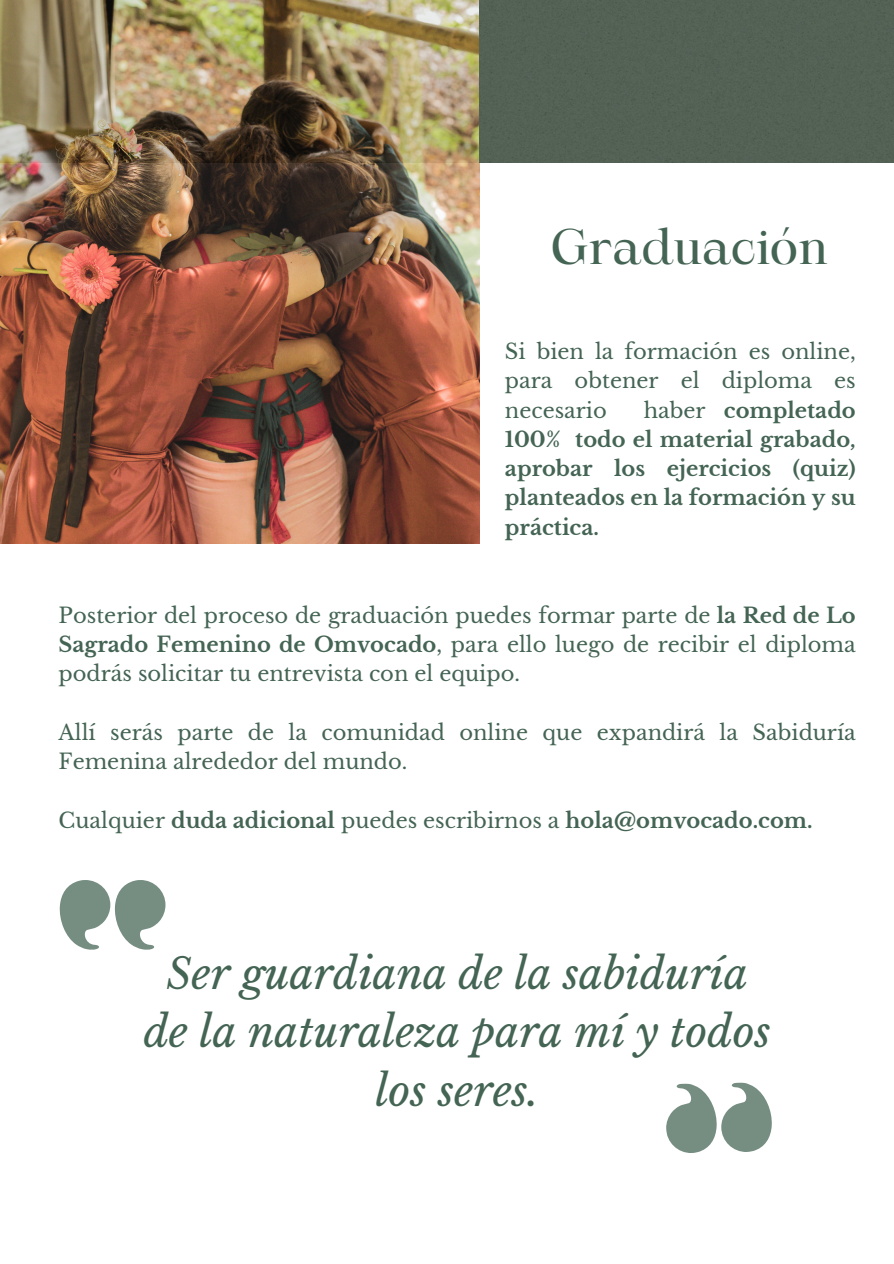
<style>
.page{position:relative;width:894px;height:1264px;background:#fff}
.page>*{position:absolute;margin:0;border:0;box-sizing:border-box;transform-origin:0 0}
.t1{font:48px "Maharlika";color:#446454}
.t2{font:italic 42px/58.5px "Libre Baskerville";color:#446454;text-align:center}
.t3{font:21px/29.2px "Libre Baskerville";color:#446454;text-align:justify}
.t4{font:700 21px/29.2px "Libre Baskerville";color:#446454;text-align:justify}
.s1{font-weight:400}
.s2{font-weight:700}
</style>
<div class="page">
<img style="left:0;top:0;width:479px;height:544px">
<svg style="left:59px;top:880px;width:106px;height:69px"></svg>
<svg style="left:666px;top:1082px;width:106px;height:71px"></svg>
<div style="left:479px;top:0;width:414px;height:163px;background:#546255"></div>
<h1 class="t1" style="left:550px;top:227px;width:279px">Graduación</h1>
<p class="t3" style="left:505px;top:337px;width:352px">Si bien la formación es online, para obtener el diploma es necesario</p>
<p class="t4" style="left:505px;top:395px;width:352px;text-indent:139px"><span class="s1">haber</span> completado 100% todo el material grabado, aprobar los ejercicios (quiz) planteados en la formación y su práctica.</p>
<p class="t3" style="left:59px;top:600px;width:798px">Posterior del proceso de graduación puedes formar parte de <span class="s2">la Red de Lo Sagrado Femenino de Omvocado</span>, para ello luego de recibir el diploma podrás solicitar tu entrevista con el equipo.</p>
<p class="t3" style="left:59px;top:717px;width:798px">Allí serás parte de la comunidad online que expandirá la Sabiduría<br>Femenina alrededor del mundo.</p>
<p class="t4" style="left:59px;top:805px;width:755px"><span class="s1">Cualquier</span> duda adicional <span class="s1">puedes escribirnos a</span> hola@omvocado.com.</p>
<p class="t2" style="left:144px;top:944px;width:628px">Ser guardiana de la sabiduría de la naturaleza para mí y todos los seres.</p>
</div>
